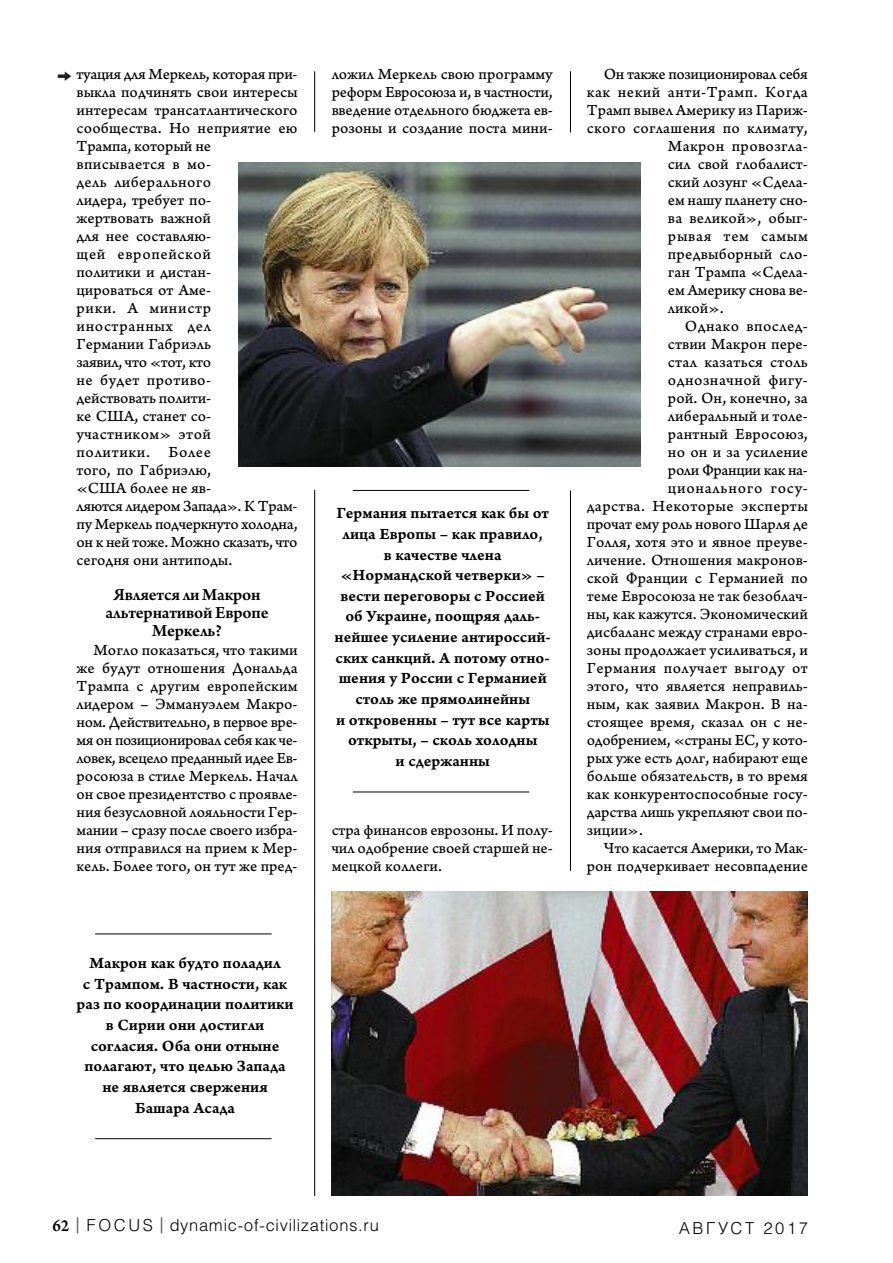
<style>
.page{position:relative;width:893px;height:1263px;background:#fff}
.page>*{position:absolute;margin:0;border:0;box-sizing:border-box;transform-origin:0 0}
.t1{font:600 18px/17.5px "Arno Pro";letter-spacing:-.01em;color:#000;text-align:center}
.t2{font:16.5px/20.7px "Arno Pro Smbd Caption";color:#000;text-align:center}
.t3{font:300 16.5px "Helios";letter-spacing:.045em;color:#000}
.t4{font:300 16.5px "Helios";letter-spacing:.155em;color:#000}
.t5{font:16.2px/18px "Arno Pro Caption";color:#000;text-align:justify}
.t6{font:16.2px "Arno Pro Caption";letter-spacing:.025em;color:#000}
.t7{font:16.2px "Arno Pro Caption";letter-spacing:.03em;color:#000}
.t8{font:16.2px "Arno Pro Caption";letter-spacing:-.02em;color:#000}
.t9{font:16.2px "Arno Pro Caption";letter-spacing:-.025em;color:#000}
.t10{font:16.2px "Arno Pro Caption";letter-spacing:.02em;color:#000}
.t11{font:16.2px "Arno Pro Caption";letter-spacing:.045em;color:#000}
.t12{font:16.2px "Arno Pro Caption";letter-spacing:.04em;color:#000}
.s1{font-family:"Arno Pro";font-weight:600;font-size:18px}
.s2{font-weight:400;font-size:21px;color:#60534f}
</style>
<div class="page">
<hr style="left:314px;top:490px;width:1px;height:706px;background:#000">
<hr style="left:570px;top:490px;width:1px;height:381px;background:#000">
<img style="left:238px;top:162px;width:403px;height:304px">
<hr style="left:353px;top:490px;width:176px;height:1px;background:#000">
<hr style="left:353px;top:792px;width:176px;height:1px;background:#000">
<hr style="left:314px;top:71px;width:1px;height:61px;background:#000">
<hr style="left:570px;top:71px;width:1px;height:62px;background:#000">
<img style="left:332px;top:891px;width:476px;height:304px">
<hr style="left:95px;top:933px;width:177px;height:1px;background:#000">
<hr style="left:95px;top:1138px;width:177px;height:1px;background:#000">
<svg style="left:58px;top:72px;width:13px;height:9px"></svg>
<p class="t5" style="left:77px;top:66px;width:223px;text-align:left">туация для Меркель, которая при&shy;выкла подчинять свои интересы интересам трансатлантического сообщества. Но неприятие ею<br>Трампа, который не вписывается в мо-<br>дель либерального<br>лидера, требует по-<br>жертвовать важной<br>для нее составляю-<br>щей европейской<br>политики и дистан-<br>цироваться от Аме-<br>рики. А министр иностранных дел<br>Германии Габриэль<br>заявил, что «тот, кто<br>не будет противо-<br>действовать полити-<br>ке США, станет со&shy;участником» этой<br>политики. Более<br>того, по Габриэлю,<br>«США более не яв-<br>ляются лидером Запада». К Трам&shy;пу Меркель подчеркнуто холодна, он к ней тоже. Можно сказать, что сегодня они антиподы.</p>
<p class="t1" style="left:106px;top:588px;width:165px">Является ли Макрон альтернативой Европе<br>Меркель?</p>
<p class="t5" style="left:77px;top:642px;width:223px;text-indent:17px">Могло показаться, что такими же будут отношения Дональда Трампа с другим европейским лидером – Эммануэлем Макро&shy;ном. Действительно, в первое вре&shy;мя он позиционировал себя как че&shy;ловек, всецело преданный идее Ев&shy;росоюза в стиле Меркель. Начал он свое президентство с проявле&shy;ния безусловной лояльности Гер&shy;мании – сразу после своего избра&shy;ния отправился на прием к Мер&shy;кель. Более того, он тут же пред-</p>
<p class="t2" style="left:77px;top:954px;width:219px">Макрон как будто поладил<br>с Трампом. В частности, как раз по координации политики в Сирии они достигли согласия. Оба они отныне полагают, что целью Запада не является свержения<br>Башара Асада</p>
<p class="t5" style="left:332px;top:66px;width:223px">ложил Меркель свою программу реформ Евросоюза и, в частности, введение отдельного бюджета ев&shy;розоны и создание поста мини-</p>
<p class="t2" style="left:335px;top:504px;width:218px">Германия пытается как бы от лица Европы – как правило,<br>в качестве члена «Нормандской четверки» – вести переговоры с Россией об Украине, поощряя даль&shy;нейшее усиление антироссий&shy;ских санкций. А потому отно&shy;шения у России с Германией столь же прямолинейны<br>и откровенны – тут все карты открыты, – сколь холодны<br>и сдержанны</p>
<p class="t5" style="left:332px;top:822px;width:223px">стра финансов еврозоны. И полу&shy;чил одобрение своей старшей не&shy;мецкой коллеги.</p>
<p class="t8" style="left:604px;top:68px;width:206px">Он также позиционировал себя</p>
<p class="t7" style="left:587px;top:86px;width:223px">как некий анти-Трамп. Когда</p>
<p class="t5" style="left:587px;top:102px;width:223px">Трамп вывел Америку из Париж-</p>
<p class="t5" style="left:587px;top:120px;width:223px">ского соглашения по климату,</p>
<p class="t10" style="left:668px;top:140px;width:141px">Макрон провозгла-</p>
<p class="t5" style="left:668px;top:156px;width:141px">сил свой глобалист-</p>
<p class="t5" style="left:668px;top:174px;width:141px">ский лозунг «Сдела-</p>
<p class="t5" style="left:668px;top:192px;width:141px">ем нашу планету сно-</p>
<p class="t5" style="left:668px;top:210px;width:141px">ва великой», обыг-</p>
<p class="t12" style="left:668px;top:230px;width:141px">рывая тем самым</p>
<p class="t5" style="left:668px;top:246px;width:141px">предвыборный сло-</p>
<p class="t5" style="left:668px;top:264px;width:141px">ган Трампа «Сдела-</p>
<p class="t5" style="left:668px;top:282px;width:141px">ем Америку снова ве-</p>
<p class="t5" style="left:668px;top:300px;width:57px">ликой».</p>
<p class="t6" style="left:685px;top:320px;width:124px">Однако впослед-</p>
<p class="t5" style="left:668px;top:336px;width:141px">ствии Макрон пере-</p>
<p class="t5" style="left:668px;top:354px;width:141px">стал казаться столь</p>
<p class="t7" style="left:668px;top:374px;width:141px">однозначной фигу-</p>
<p class="t5" style="left:668px;top:390px;width:141px">рой. Он, конечно, за</p>
<p class="t5" style="left:668px;top:408px;width:141px">либеральный и толе-</p>
<p class="t5" style="left:668px;top:426px;width:141px">рантный Евросоюз,</p>
<p class="t5" style="left:668px;top:444px;width:141px">но он и за усиление</p>
<p class="t9" style="left:668px;top:464px;width:141px">роли Франции как на-</p>
<p class="t11" style="left:668px;top:482px;width:141px">ционального госу-</p>
<p class="t6" style="left:587px;top:500px;width:223px">дарства. Некоторые эксперты</p>
<p class="t5" style="left:587px;top:516px;width:223px">прочат ему роль нового Шарля де</p>
<p class="t5" style="left:587px;top:534px;width:223px">Голля, хотя это и явное преуве-</p>
<p class="t5" style="left:587px;top:552px;width:223px">личение. Отношения макронов-</p>
<p class="t5" style="left:587px;top:570px;width:223px">ской Франции с Германией по</p>
<p class="t5" style="left:587px;top:588px;width:223px">теме Евросоюза не так безоблач-</p>
<p class="t5" style="left:587px;top:606px;width:223px">ны, как кажутся. Экономический</p>
<p class="t5" style="left:587px;top:624px;width:223px">дисбаланс между странами евро-</p>
<p class="t5" style="left:587px;top:642px;width:223px">зоны продолжает усиливаться, и</p>
<p class="t6" style="left:587px;top:662px;width:223px">Германия получает выгоду от</p>
<p class="t5" style="left:587px;top:678px;width:223px">этого, что является неправиль-</p>
<p class="t5" style="left:587px;top:696px;width:223px">ным, как заявил Макрон. В на-</p>
<p class="t5" style="left:587px;top:714px;width:223px">стоящее время, сказал он с не-</p>
<p class="t5" style="left:587px;top:732px;width:223px">одобрением, «страны ЕС, у кото-</p>
<p class="t5" style="left:587px;top:750px;width:223px">рых уже есть долг, набирают еще</p>
<p class="t5" style="left:587px;top:768px;width:223px">больше обязательств, в то время</p>
<p class="t5" style="left:587px;top:786px;width:223px">как конкурентоспособные госу-</p>
<p class="t5" style="left:587px;top:804px;width:223px">дарства лишь укрепляют свои по-</p>
<p class="t5" style="left:587px;top:822px;width:58px">зиции».</p>
<p class="t5" style="left:604px;top:840px;width:206px">Что касается Америки, то Мак-</p>
<p class="t5" style="left:587px;top:858px;width:223px">рон подчеркивает несовпадение</p>
<p class="t3" style="left:52px;top:1219px;width:328px"><span class="s1">62</span> <span class="s2">|</span> F O C U S <span class="s2">|</span> dynamic-of-civilizations.ru</p>
<p class="t4" style="left:679px;top:1222px;width:130px">АВГУСТ 2017</p>
</div>
